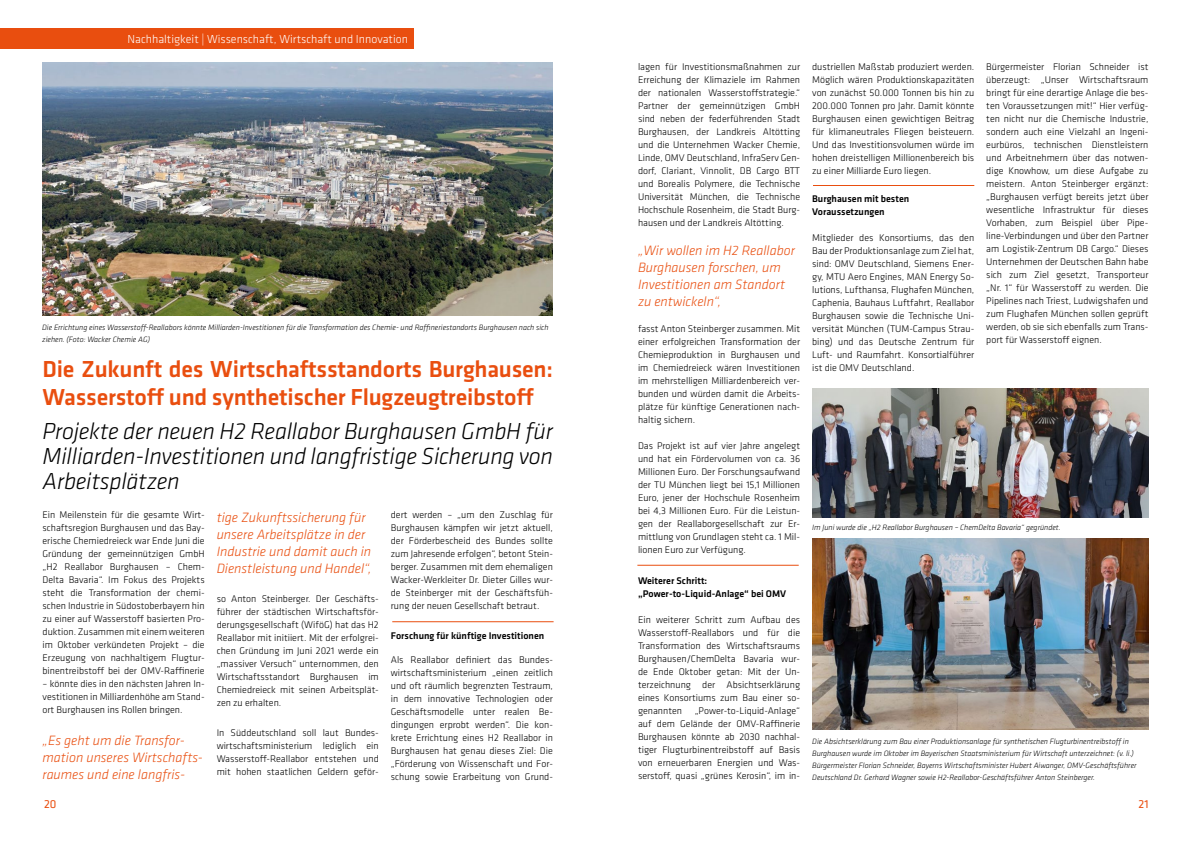
<style>
.page{position:relative;width:1191px;height:842px;background:#fff}
.page>*{position:absolute;margin:0;border:0;box-sizing:border-box;transform-origin:0 0}
.t1{font:italic 300 24px/25px "Klavika Basic";letter-spacing:-.01em;color:#000;text-align:justify}
.t2{font:500 24px/28.8px "Klavika Basic";letter-spacing:-.01em;color:#e94e0f}
.t3{font:italic 300 14px/17px "Klavika Basic";color:#e94e0f}
.t4{font:300 12px "Klavika Basic";color:#fff}
.t5{font:12px "Klavika Basic";color:#e94e0f}
.t6{font:300 10px/13px "Klavika Basic";color:#000;text-align:justify}
.t7{font:500 10px/13px "Klavika Basic";color:#000}
.t8{font:italic 300 8px/12px "Klavika Basic";color:#000}
</style>
<div class="page">
<img style="left:43px;top:62px;width:510px;height:253px">
<hr style="left:392px;top:621px;width:161px;height:1px;background:#e94e0f">
<div style="left:0;top:28px;width:414px;height:21px;background:#e94e0f"></div>
<hr style="left:637px;top:565px;width:161px;height:1px;background:#e94e0f">
<hr style="left:813px;top:185px;width:161px;height:1px;background:#e94e0f">
<img style="left:813px;top:539px;width:335px;height:190px">
<img style="left:813px;top:388px;width:335px;height:129px">
<p class="t4" style="left:128px;top:32px;width:282px">Nachhaltigkeit | Wissenschaft, Wirtschaft und Innovation</p>
<p class="t8" style="left:42px;top:321px;width:508px">Die Errichtung eines Wasserstoff-Reallabors könnte Milliarden-Investitionen für die Transformation des Chemie- und Raffineriestandorts Burghausen nach sich ziehen. (Foto: Wacker Chemie AG)</p>
<h1 class="t2" style="left:43px;top:354px;width:512px">Die Zukunft des Wirtschaftsstandorts Burghausen:<br>Wasserstoff und synthetischer Flugzeugtreibstoff</h1>
<h1 class="t1" style="left:43px;top:419px;width:512px">Projekte der neuen H2 Reallabor Burghausen GmbH für Milliarden-Investitionen und langfristige Sicherung von Arbeitsplätzen</h1>
<p class="t6" style="left:43px;top:508px;width:164px">Ein Meilenstein für die gesamte Wirt&shy;schaftsregion Burghausen und das Bay&shy;erische Chemiedreieck war Ende Juni die Gründung der gemeinnützigen GmbH „H2 Reallabor Burghausen – Chem-Delta Bavaria“. Im Fokus des Projekts steht die Transformation der chemi&shy;schen Industrie in Südostoberbayern hin zu einer auf Wasserstoff basierten Pro&shy;duktion. Zusammen mit einem weiteren im Oktober verkündeten Projekt – die Erzeugung von nachhaltigem Flugtur&shy;binentreibstoff bei der OMV-Raffinerie</p>
<p class="t6" style="left:43px;top:677px;width:164px">– könnte dies in den nächsten Jahren In&shy;vestitionen in Milliardenhöhe am Stand&shy;ort Burghausen ins Rollen bringen.</p>
<h2 class="t3" style="left:43px;top:732px;width:162px">„Es geht um die Transfor&shy;mation unseres Wirtschafts&shy;raumes und eine langfris-</h2>
<p class="t6" style="left:391px;top:508px;width:164px">dert werden – „um den Zuschlag für Burghausen kämpfen wir jetzt aktuell, der Förderbescheid des Bundes sollte zum Jahresende erfolgen“, betont Stein&shy;berger. Zusammen mit dem ehemaligen Wacker-Werkleiter Dr. Dieter Gilles wur&shy;de Steinberger mit der Geschäftsfüh&shy;rung der neuen Gesellschaft betraut.</p>
<p class="t7" style="left:391px;top:629px;width:155px">Forschung für künftige Investitionen</p>
<p class="t6" style="left:391px;top:653px;width:164px">Als Reallabor definiert das Bundes&shy;wirtschaftsministerium „einen zeitlich und oft räumlich begrenzten Testraum, in dem innovative Technologien oder Geschäftsmodelle unter realen Be&shy;dingungen erprobt werden“. Die kon&shy;krete Errichtung eines H2 Reallabor in Burghausen hat genau dieses Ziel: Die „Förderung von Wissenschaft und For&shy;schung sowie Erarbeitung von Grund-</p>
<h2 class="t3" style="left:217px;top:509px;width:156px">tige Zukunftssicherung für unsere Arbeitsplätze in der<br>Industrie und damit auch in<br>Dienstleistung und Handel“,</h2>
<p class="t6" style="left:217px;top:592px;width:164px">so Anton Steinberger. Der Geschäfts&shy;führer der städtischen Wirtschaftsför&shy;derungsgesellschaft (WiföG) hat das H2<br>Reallabor mit initiiert. Mit der erfolgrei&shy;chen Gründung im Juni 2021 werde ein „massiver Versuch“ unternommen, den Wirtschaftsstandort Burghausen im Chemiedreieck mit seinen Arbeitsplät&shy;zen zu erhalten.</p>
<p class="t6" style="left:217px;top:726px;width:164px">In Süddeutschland soll laut Bundes&shy;wirtschaftsministerium lediglich ein Wasserstoff-Reallabor entstehen und mit hohen staatlichen Geldern geför-</p>
<p class="t6" style="left:638px;top:60px;width:164px">lagen für Investitionsmaßnahmen zur Erreichung der Klimaziele im Rahmen der nationalen Wasserstoffstrategie.“ Partner der gemeinnützigen GmbH sind neben der federführenden Stadt Burghausen, der Landkreis Altötting und die Unternehmen Wacker Chemie, Linde, OMV Deutschland, InfraServ Gen&shy;dorf, Clariant, Vinnolit, DB Cargo BTT und Borealis Polymere, die Technische Universität München, die Technische Hochschule Rosenheim, die Stadt Burg&shy;hausen und der Landkreis Altötting.</p>
<h2 class="t3" style="left:638px;top:242px;width:158px">„Wir wollen im H2 Reallabor<br>Burghausen forschen, um<br>Investitionen am Standort zu entwickeln“,</h2>
<p class="t6" style="left:638px;top:322px;width:164px">fasst Anton Steinberger zusammen. Mit einer erfolgreichen Transformation der Chemieproduktion in Burghausen und im Chemiedreieck wären Investitionen im mehrstelligen Milliardenbereich ver&shy;bunden und würden damit die Arbeits&shy;plätze für künftige Generationen nach&shy;haltig sichern.</p>
<p class="t6" style="left:638px;top:439px;width:164px">Das Projekt ist auf vier Jahre angelegt und hat ein Fördervolumen von ca. 36<br>Millionen Euro. Der Forschungsaufwand der TU München liegt bei 15,1 Millionen Euro, jener der Hochschule Rosenheim bei 4,3 Millionen Euro. Für die Leistun&shy;gen der Reallaborgesellschaft zur Er&shy;mittlung von Grundlagen steht ca. 1 Mil&shy;lionen Euro zur Verfügung.</p>
<p class="t7" style="left:638px;top:574px;width:150px">Weiterer Schritt: „Power-to-Liquid-Anlage“ bei OMV</p>
<p class="t6" style="left:638px;top:613px;width:164px">Ein weiterer Schritt zum Aufbau des Wasserstoff-Reallabors und für die Transformation des Wirtschaftsraums Burghausen/ChemDelta Bavaria wur&shy;de Ende Oktober getan: Mit der Un&shy;terzeichnung der Absichtserklärung eines Konsortiums zum Bau einer so&shy;genannten</p>
<p class="t6" style="left:638px;top:704px;width:164px;text-indent:57px">„Power-to-Liquid-Anlage“ auf dem Gelände der OMV-Raffinerie Burghausen könnte ab 2030 nachhal&shy;tiger Flugturbinentreibstoff auf Basis von erneuerbaren Energien und Was&shy;serstoff, quasi „grünes Kerosin“, im in-</p>
<p class="t6" style="left:812px;top:60px;width:164px">dustriellen Maßstab produziert werden.<br>Möglich wären Produktionskapazitäten von zunächst 50.000 Tonnen bis hin zu 200.000 Tonnen pro Jahr. Damit könnte Burghausen einen gewichtigen Beitrag für klimaneutrales Fliegen beisteuern.<br>Und das Investitionsvolumen würde im hohen dreistelligen Millionenbereich bis zu einer Milliarde Euro liegen.</p>
<p class="t7" style="left:812px;top:192px;width:99px">Burghausen mit besten<br>Voraussetzungen</p>
<p class="t6" style="left:812px;top:231px;width:164px">Mitglieder des Konsortiums, das den Bau der Produktionsanlage zum Ziel hat, sind: OMV Deutschland, Siemens Ener&shy;gy, MTU Aero Engines, MAN Energy So&shy;lutions, Lufthansa, Flughafen München, Caphenia, Bauhaus Luftfahrt, Reallabor Burghausen sowie die Technische Uni&shy;versität München (TUM-Campus Strau&shy;bing) und das Deutsche Zentrum für Luft- und Raumfahrt. Konsortialführer ist die OMV Deutschland.</p>
<p class="t6" style="left:986px;top:60px;width:164px">Bürgermeister Florian Schneider ist überzeugt: „Unser Wirtschaftsraum bringt für eine derartige Anlage die bes&shy;ten Voraussetzungen mit!“ Hier verfüg&shy;ten nicht nur die Chemische Industrie, sondern auch eine Vielzahl an Ingeni&shy;eurbüros, technischen Dienstleistern und Arbeitnehmern über das notwen&shy;dige Knowhow, um diese Aufgabe zu meistern. Anton Steinberger ergänzt: „Burghausen verfügt bereits jetzt über wesentliche Infrastruktur für dieses Vorhaben, zum Beispiel über Pipe&shy;line-Verbindungen und über den Partner am Logistik-Zentrum DB Cargo.“ Dieses Unternehmen der Deutschen Bahn habe sich zum Ziel gesetzt, Transporteur „Nr. 1“ für Wasserstoff zu werden. Die Pipelines nach Triest, Ludwigshafen und zum Flughafen München sollen geprüft werden, ob sie sich ebenfalls zum Trans&shy;port für Wasserstoff eignen.</p>
<p class="t8" style="left:812px;top:521px;width:250px">Im Juni wurde die „H2 Reallabor Burghausen – ChemDelta Bavaria“ gegründet.</p>
<p class="t8" style="left:812px;top:735px;width:326px">Die Absichtserklärung zum Bau einer Produktionsanlage für synthetischen Flugturbinentreibstoff in Burghausen wurde im Oktober im Bayerischen Staatsministerium für Wirtschaft unterzeichnet: (v. li.)<br>Bürgermeister Florian Schneider, Bayerns Wirtschaftsminister Hubert Aiwanger, OMV-Geschäftsführer Deutschland Dr. Gerhard Wagner sowie H2-Reallabor-Geschäftsführer Anton Steinberger.</p>
<p class="t5" style="left:44px;top:796px;width:14px">20</p>
<p class="t5" style="left:1138px;top:796px;width:12px">21</p>
</div>
